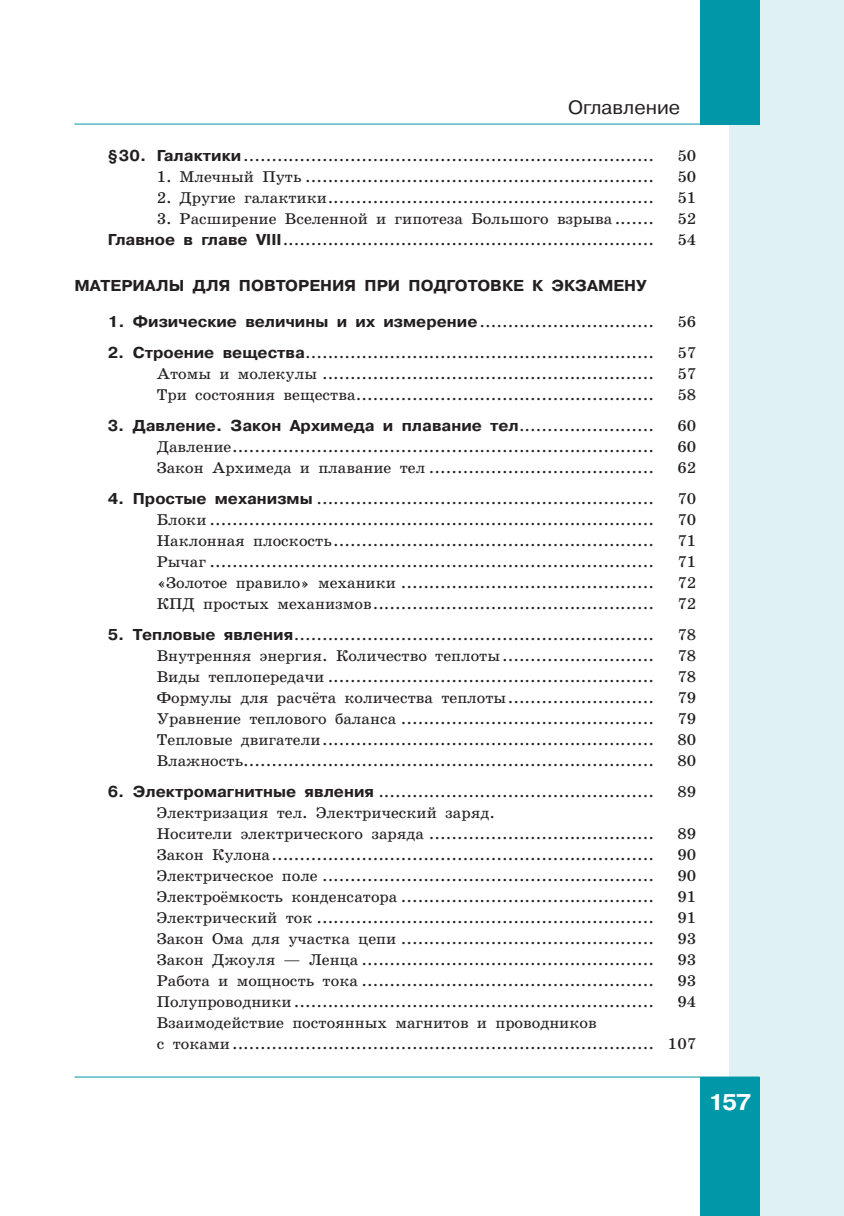
<style>
.page{position:relative;width:844px;height:1216px;background:#fff}
.page>*{position:absolute;margin:0;border:0;box-sizing:border-box;transform-origin:0 0}
.t1{font:700 22.75px "Pragmatica C San Pin";color:#fff}
.t2{font:19.25px "Pragmatica C San Pin";color:#231f20}
.основной{font:15.75px/21px "School Book C San Pin";color:#231f20}
.основной-2{font:700 15.75px "Pragmatica C San Pin";color:#231f20}
.s1{font-family:"Pragmatica C San Pin";font-weight:700}
.s2{font-family:"School Book C San Pin";font-weight:400}
</style>
<div class="page">
<div style="left:729px;top:0;width:114px;height:1215px;background:#e0f1f4"></div>
<div style="left:699px;top:1076px;width:60px;height:139px;background:#0098a9"></div>
<div style="left:699px;top:0;width:60px;height:124px;background:#0098a9"></div>
<hr style="left:74px;top:124px;width:685px;height:1px;background:#0098a9">
<hr style="left:74px;top:1076px;width:685px;height:1px;background:#0098a9">
<p class="t2" style="left:568px;top:97px;width:113px">Оглавление</p>
<p class="основной" style="left:108px;top:145px;width:547px"><span class="s1">§30. Галактики</span>.........................................................................</p>
<p class="основной" style="left:677px;top:145px;width:20px">50</p>
<p class="основной" style="left:157px;top:166px;width:498px">1. Млечный Путь ..............................................................</p>
<p class="основной" style="left:677px;top:166px;width:20px">50</p>
<p class="основной" style="left:157px;top:187px;width:498px">2. Другие галактики..........................................................</p>
<p class="основной" style="left:677px;top:187px;width:20px">51</p>
<p class="основной" style="left:157px;top:208px;width:498px">3. Расширение Вселенной и гипотеза Большого взрыва .......</p>
<p class="основной" style="left:677px;top:208px;width:20px">52</p>
<p class="основной" style="left:108px;top:229px;width:547px"><span class="s1">Главное в главе VIII</span>..................................................................</p>
<p class="основной" style="left:677px;top:229px;width:20px">54</p>
<p class="основной-2" style="left:74px;top:277px;width:573px">МАТЕРИАЛЫ ДЛЯ ПОВТОРЕНИЯ ПРИ ПОДГОТОВКЕ К ЭКЗАМЕНУ</p>
<p class="основной-2" style="left:108px;top:313px;width:547px">1. Физические величины и их измерение<span class="s2">...............................</span></p>
<p class="основной" style="left:677px;top:311px;width:20px">56</p>
<p class="основной" style="left:108px;top:342px;width:547px"><span class="s1">2. Строение вещества</span>..............................................................</p>
<p class="основной" style="left:677px;top:342px;width:20px">57</p>
<p class="основной" style="left:157px;top:363px;width:498px">Атомы и молекулы ...........................................................</p>
<p class="основной" style="left:677px;top:363px;width:20px">57</p>
<p class="основной" style="left:157px;top:384px;width:498px">Три состояния вещества.....................................................</p>
<p class="основной" style="left:677px;top:384px;width:20px">58</p>
<p class="основной-2" style="left:108px;top:416px;width:547px">3. Давление. Закон Архимеда и плавание тел<span class="s2">........................</span></p>
<p class="основной" style="left:677px;top:415px;width:20px">60</p>
<p class="основной" style="left:157px;top:436px;width:498px">Давление...........................................................................</p>
<p class="основной" style="left:677px;top:436px;width:20px">60</p>
<p class="основной" style="left:157px;top:457px;width:498px">Закон Архимеда и плавание тел ........................................</p>
<p class="основной" style="left:677px;top:457px;width:20px">62</p>
<p class="основной" style="left:108px;top:488px;width:547px"><span class="s1">4. Простые механизмы</span> ............................................................</p>
<p class="основной" style="left:677px;top:488px;width:20px">70</p>
<p class="основной" style="left:157px;top:509px;width:498px">Блоки ...............................................................................</p>
<p class="основной" style="left:677px;top:509px;width:20px">70</p>
<p class="основной" style="left:157px;top:530px;width:498px">Наклонная плоскость.........................................................</p>
<p class="основной" style="left:677px;top:530px;width:20px">71</p>
<p class="основной" style="left:157px;top:551px;width:498px">Рычаг ...............................................................................</p>
<p class="основной" style="left:677px;top:551px;width:20px">71</p>
<p class="основной" style="left:157px;top:572px;width:498px">«Золотое правило» механики .............................................</p>
<p class="основной" style="left:677px;top:572px;width:20px">72</p>
<p class="основной" style="left:157px;top:593px;width:498px">КПД простых механизмов..................................................</p>
<p class="основной" style="left:677px;top:593px;width:20px">72</p>
<p class="основной" style="left:108px;top:624px;width:547px"><span class="s1">5. Тепловые явления</span>................................................................</p>
<p class="основной" style="left:677px;top:624px;width:20px">78</p>
<p class="основной" style="left:157px;top:645px;width:498px">Внутренняя энергия. Количество теплоты...........................</p>
<p class="основной" style="left:677px;top:645px;width:20px">78</p>
<p class="основной" style="left:157px;top:666px;width:498px">Виды теплопередачи ..........................................................</p>
<p class="основной" style="left:677px;top:666px;width:20px">78</p>
<p class="основной" style="left:157px;top:687px;width:498px">Формулы для расчёта количества теплоты..........................</p>
<p class="основной" style="left:677px;top:687px;width:20px">79</p>
<p class="основной" style="left:157px;top:708px;width:498px">Уравнение теплового баланса .............................................</p>
<p class="основной" style="left:677px;top:708px;width:20px">79</p>
<p class="основной" style="left:157px;top:729px;width:498px">Тепловые двигатели...........................................................</p>
<p class="основной" style="left:677px;top:729px;width:20px">80</p>
<p class="основной" style="left:157px;top:750px;width:498px">Влажность.........................................................................</p>
<p class="основной" style="left:677px;top:750px;width:20px">80</p>
<p class="основной" style="left:108px;top:781px;width:547px"><span class="s1">6. Электромагнитные явления</span> .................................................</p>
<p class="основной" style="left:677px;top:781px;width:20px">89</p>
<p class="основной" style="left:157px;top:802px;width:498px">Электризация тел. Электрический заряд.<br>Носители электрического заряда ........................................</p>
<p class="основной" style="left:677px;top:823px;width:20px">89</p>
<p class="основной" style="left:157px;top:844px;width:498px">Закон Кулона....................................................................</p>
<p class="основной" style="left:677px;top:844px;width:20px">90</p>
<p class="основной" style="left:157px;top:865px;width:498px">Электрическое поле ...........................................................</p>
<p class="основной" style="left:677px;top:865px;width:20px">90</p>
<p class="основной" style="left:157px;top:886px;width:498px">Электроёмкость конденсатора .............................................</p>
<p class="основной" style="left:677px;top:886px;width:20px">91</p>
<p class="основной" style="left:157px;top:907px;width:498px">Электрический ток ............................................................</p>
<p class="основной" style="left:677px;top:907px;width:20px">91</p>
<p class="основной" style="left:157px;top:928px;width:498px">Закон Ома для участка цепи .............................................</p>
<p class="основной" style="left:677px;top:928px;width:20px">93</p>
<p class="основной" style="left:157px;top:949px;width:498px">Закон Джоуля — Ленца ....................................................</p>
<p class="основной" style="left:677px;top:949px;width:20px">93</p>
<p class="основной" style="left:157px;top:970px;width:498px">Работа и мощность тока ....................................................</p>
<p class="основной" style="left:677px;top:970px;width:20px">93</p>
<p class="основной" style="left:157px;top:991px;width:498px">Полупроводники................................................................</p>
<p class="основной" style="left:677px;top:991px;width:20px">94</p>
<p class="основной" style="left:157px;top:1012px;width:540px">Взаимодействие постоянных магнитов и проводников<br>с токами........................................................................... 107</p>
<h1 class="t1" style="left:708px;top:1089px;width:44px">157</h1>
</div>
